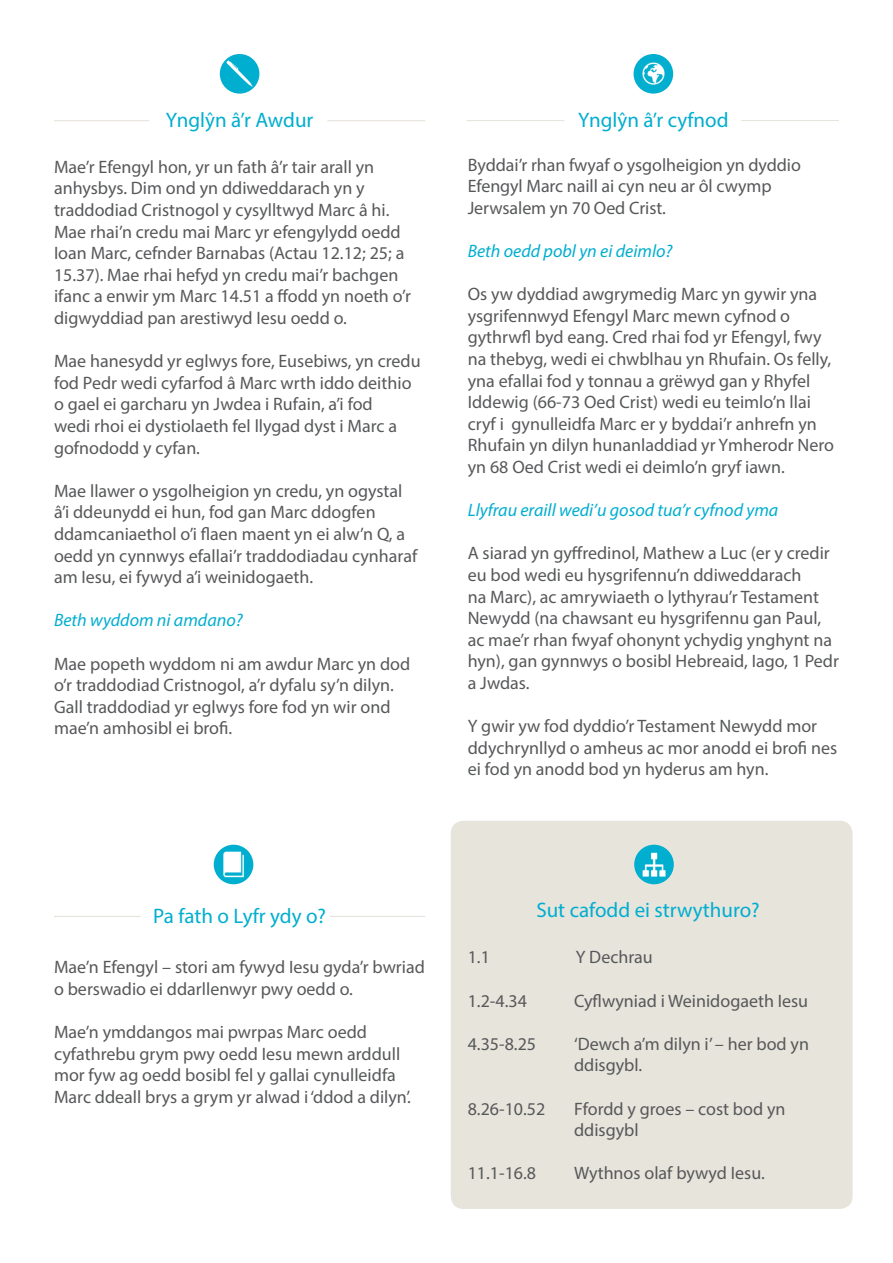
<style>
.page{position:relative;width:893px;height:1263px;background:#fff}
.page>*{position:absolute;margin:0;border:0;box-sizing:border-box;transform-origin:0 0}
.t1{font:21px "Myriad Pro";color:#00aecf}
.t2{font:18px/21.6px "Myriad Pro";color:#57585a}
.t3{font:italic 18px "Myriad Pro";color:#00aecf}
</style>
<div class="page">
<div style="left:220px;top:54px;width:39px;height:40px;background:#00aecf;border-radius:50%"></div>
<hr style="left:54px;top:120px;width:95px;height:1px;background:#e7e4dc">
<hr style="left:327px;top:120px;width:98px;height:1px;background:#e7e4dc">
<img style="left:227px;top:61px;width:25px;height:25px">
<div style="left:451px;top:821px;width:402px;height:388px;background:#e7e4dc;border-radius:13px"></div>
<div style="left:634px;top:845px;width:40px;height:39px;background:#00aecf;border-radius:50%"></div>
<img style="left:642px;top:852px;width:24px;height:25px">
<div style="left:634px;top:54px;width:39px;height:40px;background:#00aecf;border-radius:50%"></div>
<hr style="left:741px;top:120px;width:98px;height:1px;background:#e7e4dc">
<hr style="left:467px;top:120px;width:97px;height:1px;background:#e7e4dc">
<img style="left:642px;top:62px;width:23px;height:23px">
<div style="left:214px;top:845px;width:39px;height:39px;background:#00aecf;border-radius:50%"></div>
<hr style="left:330px;top:916px;width:95px;height:1px;background:#e7e4dc">
<hr style="left:54px;top:916px;width:86px;height:1px;background:#e7e4dc">
<img style="left:223px;top:852px;width:21px;height:25px">
<p class="t1" style="left:166px;top:107px;width:149px">Ynglŷn â’r Awdur</p>
<p class="t2" style="left:54px;top:156px;width:358px">Mae’r Efengyl hon, yr un fath â’r tair arall yn anhysbys. Dim ond yn ddiweddarach yn y traddodiad Cristnogol y cysylltwyd Marc â hi.<br>Mae rhai’n credu mai Marc yr efengylydd oedd Ioan Marc, cefnder Barnabas (Actau 12.12; 25; a 15.37). Mae rhai hefyd yn credu mai’r bachgen ifanc a enwir ym Marc 14.51 a ffodd yn noeth o’r digwyddiad pan arestiwyd Iesu oedd o.</p>
<p class="t2" style="left:54px;top:350px;width:368px">Mae hanesydd yr eglwys fore, Eusebiws, yn credu fod Pedr wedi cyfarfod â Marc wrth iddo deithio o gael ei garcharu yn Jwdea i Rufain, a’i fod<br>wedi rhoi ei dystiolaeth fel llygad dyst i Marc a gofnododd y cyfan.</p>
<p class="t2" style="left:54px;top:480px;width:365px">Mae llawer o ysgolheigion yn credu, yn ogystal â’i ddeunydd ei hun, fod gan Marc ddogfen ddamcaniaethol o’i flaen maent yn ei alw’n Q, a oedd yn cynnwys efallai’r traddodiadau cynharaf am Iesu, ei fywyd a’i weinidogaeth.</p>
<p class="t3" style="left:54px;top:609px;width:190px">Beth wyddom ni amdano?</p>
<p class="t2" style="left:54px;top:652px;width:358px">Mae popeth wyddom ni am awdur Marc yn dod o’r traddodiad Cristnogol, a’r dyfalu sy’n dilyn.<br>Gall traddodiad yr eglwys fore fod yn wir ond mae’n amhosibl ei brofi.</p>
<p class="t1" style="left:578px;top:107px;width:152px">Ynglŷn â’r cyfnod</p>
<p class="t2" style="left:468px;top:153px;width:335px">Byddai’r rhan fwyaf o ysgolheigion yn dyddio<br>Efengyl Marc naill ai cyn neu ar ôl cwymp<br>Jerwsalem yn 70 Oed Crist.</p>
<p class="t3" style="left:468px;top:240px;width:206px">Beth oedd pobl yn ei deimlo?</p>
<p class="t2" style="left:468px;top:283px;width:368px">Os yw dyddiad awgrymedig Marc yn gywir yna ysgrifennwyd Efengyl Marc mewn cyfnod o gythrwfl byd eang. Cred rhai fod yr Efengyl, fwy na thebyg, wedi ei chwblhau yn Rhufain. Os felly, yna efallai fod y tonnau a grëwyd gan y Rhyfel Iddewig (66-73 Oed Crist) wedi eu teimlo’n llai cryf i gynulleidfa Marc er y byddai’r anhrefn yn Rhufain yn dilyn hunanladdiad yr Ymherodr Nero yn 68 Oed Crist wedi ei deimlo’n gryf iawn.</p>
<p class="t3" style="left:468px;top:499px;width:312px">Llyfrau eraill wedi’u gosod tua’r cyfnod yma</p>
<p class="t2" style="left:468px;top:542px;width:373px">A siarad yn gyffredinol, Mathew a Luc (er y credir eu bod wedi eu hysgrifennu’n ddiweddarach<br>na Marc), ac amrywiaeth o lythyrau’r Testament Newydd (na chawsant eu hysgrifennu gan Paul, ac mae’r rhan fwyaf ohonynt ychydig ynghynt na hyn), gan gynnwys o bosibl Hebreaid, Iago, 1 Pedr a Jwdas.</p>
<p class="t2" style="left:468px;top:715px;width:371px">Y gwir yw fod dyddio’r Testament Newydd mor ddychrynllyd o amheus ac mor anodd ei brofi nes ei fod yn anodd bod yn hyderus am hyn.</p>
<p class="t1" style="left:153px;top:903px;width:175px">Pa fath o Lyfr ydy o?</p>
<p class="t2" style="left:54px;top:956px;width:372px">Mae’n Efengyl – stori am fywyd Iesu gyda’r bwriad o berswadio ei ddarllenwyr pwy oedd o.</p>
<p class="t2" style="left:54px;top:1021px;width:358px">Mae’n ymddangos mai pwrpas Marc oedd cyfathrebu grym pwy oedd Iesu mewn arddull mor fyw ag oedd bosibl fel y gallai cynulleidfa Marc ddeall brys a grym yr alwad i ‘ddod a dilyn’.</p>
<p class="t1" style="left:536px;top:897px;width:225px">Sut cafodd ei strwythuro?</p>
<p class="t2" style="left:468px;top:946px;width:24px">1.1</p>
<p class="t2" style="left:576px;top:946px;width:79px">Y Dechrau</p>
<p class="t2" style="left:468px;top:989px;width:61px">1.2-4.34</p>
<p class="t2" style="left:574px;top:989px;width:236px">Cyflwyniad i Weinidogaeth Iesu</p>
<p class="t2" style="left:468px;top:1032px;width:70px">4.35-8.25</p>
<p class="t2" style="left:574px;top:1032px;width:236px">‘Dewch a’m dilyn i’ – her bod yn ddisgybl.</p>
<p class="t2" style="left:468px;top:1097px;width:79px">8.26-10.52</p>
<p class="t2" style="left:574px;top:1097px;width:213px">Ffordd y groes – cost bod yn ddisgybl</p>
<p class="t2" style="left:468px;top:1162px;width:70px">11.1-16.8</p>
<p class="t2" style="left:574px;top:1162px;width:192px">Wythnos olaf bywyd Iesu.</p>
</div>
